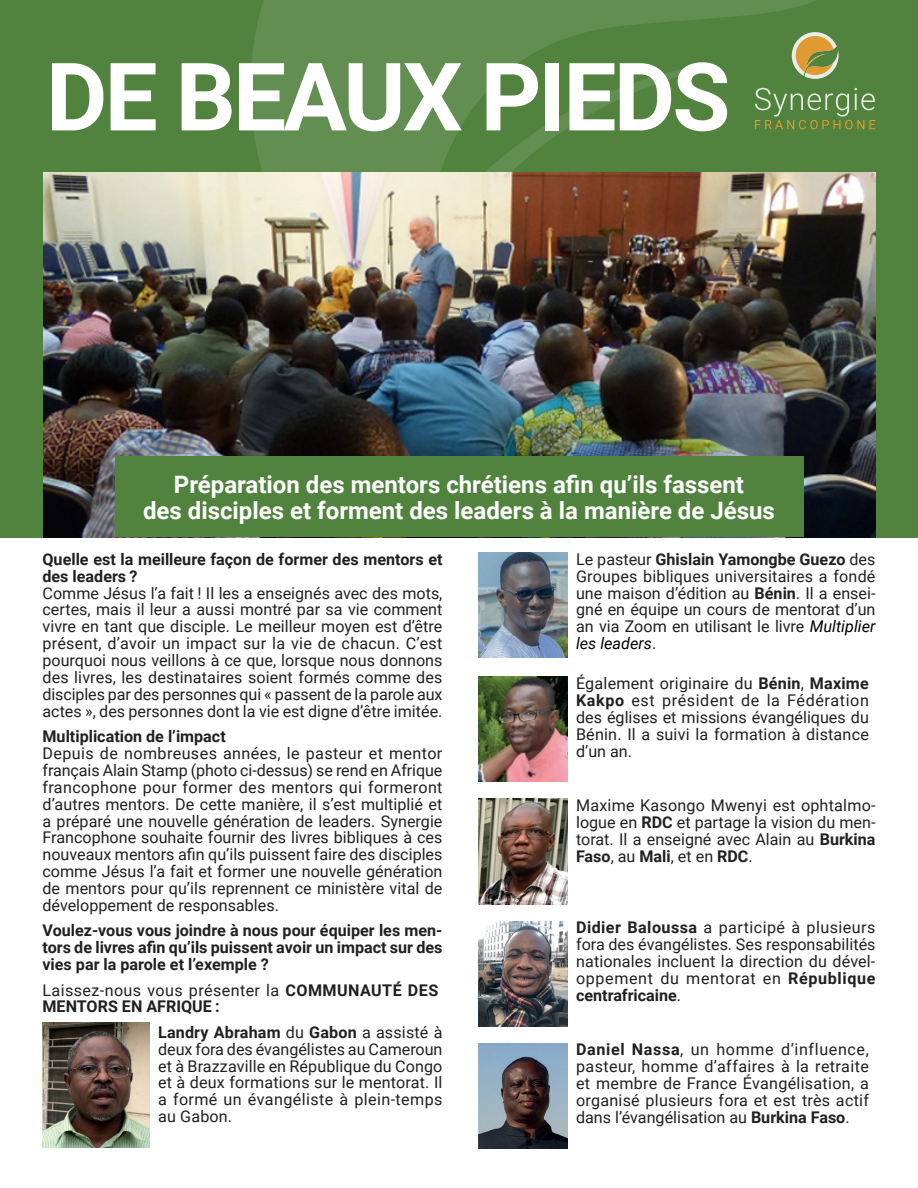
<style>
.page{position:relative;width:918px;height:1188px;background:#fff}
.page>*{position:absolute;margin:0;border:0;box-sizing:border-box;transform-origin:0 0}
.t1{font:700 94.5px "Roboto";letter-spacing:-.03em;color:#fff}
.t2{font:700 24px/25.5px "Roboto";color:#fff;text-align:center}
.t3{font:16.2px/17px "Roboto";color:#231f20;text-align:justify}
.t4{font:700 16.2px/17px "Roboto";color:#231f20}
.s1{font-weight:700}
.s2{font-style:italic;color:#000}
.s3{font-weight:400}
</style>
<div class="page">
<div style="left:0;top:0;width:918px;height:537px;background:#51833f"></div>
<svg style="left:251px;top:0;width:591px;height:173px;fill:#628f51"></svg>
<svg style="left:755px;top:88px;width:120px;height:41px"></svg>
<svg style="left:792px;top:32px;width:47px;height:47px"></svg>
<img style="left:43px;top:173px;width:832px;height:364px">
<div style="left:115px;top:457px;width:688px;height:80px;background:#51833f"></div>
<img style="left:43px;top:1022px;width:107px;height:126px">
<img style="left:478px;top:553px;width:90px;height:105px">
<img style="left:478px;top:677px;width:90px;height:105px">
<img style="left:478px;top:799px;width:90px;height:105px">
<img style="left:478px;top:921px;width:90px;height:105px">
<img style="left:478px;top:1043px;width:90px;height:105px">
<h1 class="t1" style="left:46px;top:31px;width:686px">DE BEAUX PIEDS</h1>
<h2 class="t2" style="left:143px;top:471px;width:633px">Préparation des mentors chrétiens afin qu’ils fassent<br>des disciples et forment des leaders à la manière de Jésus</h2>
<p class="t3" style="left:576px;top:550px;width:301px">Le pasteur <span class="s1">Ghislain Yamongbe Guezo</span> des Groupes bibliques universitaires a fondé une maison d’édition au <span class="s1">Bénin</span>. Il a ensei&shy;gné en équipe un cours de mentorat d’un an via Zoom en utilisant le livre <span class="s2">Multiplier les leaders</span>.</p>
<p class="t3" style="left:576px;top:674px;width:294px">Également originaire du <span class="s1">Bénin</span>, <span class="s1">Maxime Kakpo</span> est président de la Fédération des églises et missions évangéliques du Bénin. Il a suivi la formation à distance d’un an.</p>
<p class="t4" style="left:43px;top:550px;width:401px">Quelle est la meilleure façon de former des mentors et des leaders ?</p>
<p class="t3" style="left:43px;top:584px;width:402px">Comme Jésus l’a fait ! Il les a enseignés avec des mots, certes, mais il leur a aussi montré par sa vie comment vivre en tant que disciple. Le meilleur moyen est d’être présent, d’avoir un impact sur la vie de chacun. C’est pourquoi nous veillons à ce que, lorsque nous donnons des livres, les destinataires soient formés comme des disciples par des personnes qui « passent de la parole aux actes », des personnes dont la vie est digne d’être imitée.</p>
<p class="t4" style="left:43px;top:727px;width:185px">Multiplication de l’impact</p>
<p class="t3" style="left:43px;top:744px;width:402px">Depuis de nombreuses années, le pasteur et mentor français Alain Stamp (photo ci-dessus) se rend en Afrique francophone pour former des mentors qui formeront d’autres mentors. De cette manière, il s’est multiplié et a préparé une nouvelle génération de leaders. Synergie Francophone souhaite fournir des livres bibliques à ces nouveaux mentors afin qu’ils puissent faire des disciples comme Jésus l’a fait et former une nouvelle génération de mentors pour qu’ils reprennent ce ministère vital de développement de responsables.</p>
<p class="t4" style="left:43px;top:922px;width:401px;text-align:justify">Voulez-vous vous joindre à nous pour équiper les men&shy;tors de livres afin qu’ils puissent avoir un impact sur des vies par la parole et l’exemple ?</p>
<p class="t4" style="left:43px;top:981px;width:397px"><span class="s3">Laissez-nous vous présenter la</span> COMMUNAUTÉ DES<br>MENTORS EN AFRIQUE :</p>
<p class="t3" style="left:158px;top:1023px;width:286px"><span class="s1">Landry Abraham</span> du <span class="s1">Gabon</span> a assisté à deux fora des évangélistes au Cameroun et à Brazzaville en République du Congo et à deux formations sur le mentorat. Il a formé un évangéliste à plein-temps au Gabon.</p>
<p class="t3" style="left:576px;top:796px;width:301px">Maxime Kasongo Mwenyi est ophtalmo&shy;logue en <span class="s1">RDC</span> et partage la vision du men&shy;torat. Il a enseigné avec Alain au <span class="s1">Burkina Faso</span>, au <span class="s1">Mali</span>, et en <span class="s1">RDC</span>.</p>
<p class="t3" style="left:576px;top:918px;width:301px"><span class="s1">Didier Baloussa</span> a participé à plusieurs fora des évangélistes. Ses responsabilités nationales incluent la direction du dével&shy;oppement du mentorat en <span class="s1">République centrafricaine</span>.</p>
<p class="t3" style="left:576px;top:1040px;width:294px"><span class="s1">Daniel Nassa</span>, un homme d’influence, pasteur, homme d’affaires à la retraite et membre de France Évangélisation, a organisé plusieurs fora et est très actif dans l’évangélisation au <span class="s1">Burkina Faso</span>.</p>
</div>
